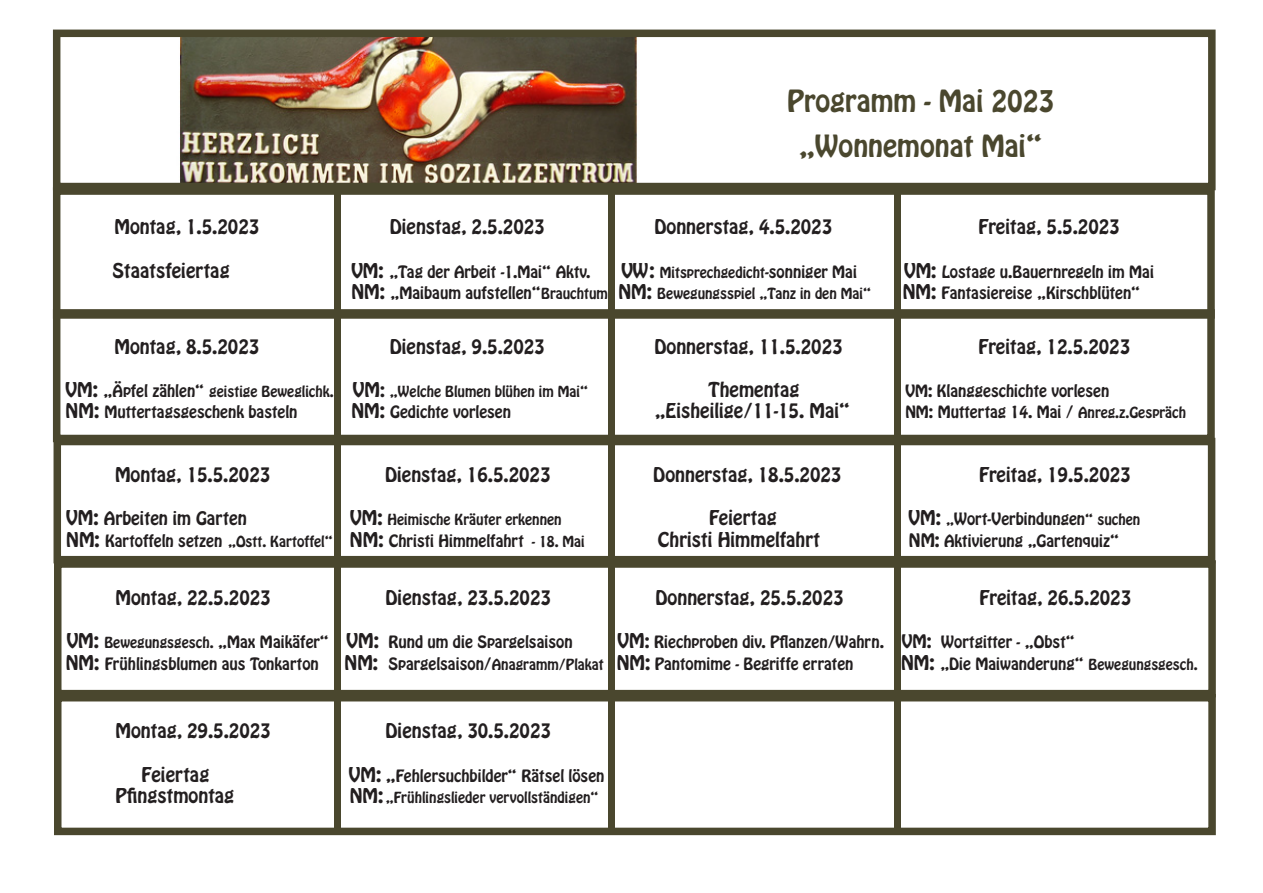
<style>
.page{position:relative;width:1263px;height:893px;background:#fff}
.page>*{position:absolute;margin:0;border:0;box-sizing:border-box;transform-origin:0 0}
.t1{font:27px "Hobo Std";color:#4a472e}
.t2{font:18px "Hobo Std";color:#231f20}
.t3{font:16.5px "Hobo Std";color:#231f20}
.t4{font:15px "Hobo Std";color:#231f20}
.t5{font:13.5px "Hobo Std";color:#231f20}
.s1{font-size:18px}
.s2{font-size:15px}
.s3{font-size:16.5px}
.s4{font-size:13.5px}
</style>
<div class="page">
<img style="left:52px;top:33px;width:585px;height:154px">
<div style="left:334px;top:191px;width:6px;height:643px;background:#4a472e"></div>
<div style="left:894px;top:188px;width:6px;height:643px;background:#4a472e"></div>
<div style="left:53px;top:30px;width:1162px;height:160px;border:8px solid #4a472e"></div>
<div style="left:53px;top:187px;width:1162px;height:132px;border:8px solid #4a472e"></div>
<div style="left:53px;top:309px;width:1162px;height:133px;border:8px solid #4a472e"></div>
<div style="left:54px;top:438px;width:1161px;height:125px;border:8px solid #4a472e"></div>
<div style="left:54px;top:560px;width:1162px;height:137px;border:8px solid #4a472e"></div>
<div style="left:54px;top:694px;width:1162px;height:141px;border:8px solid #4a472e"></div>
<div style="left:608px;top:188px;width:6px;height:643px;background:#4a472e"></div>
<p class="t1" style="left:787px;top:82px;width:268px">Programm - Mai 2023</p>
<p class="t1" style="left:798px;top:127px;width:246px">„Wonnemonat Mai“</p>
<p class="t2" style="left:114px;top:214px;width:146px">Montag, 1.5.2023</p>
<p class="t2" style="left:390px;top:214px;width:156px">Dienstag, 2.5.2023</p>
<p class="t2" style="left:654px;top:214px;width:179px">Donnerstag, 4.5.2023</p>
<p class="t2" style="left:978px;top:214px;width:143px">Freitag, 5.5.2023</p>
<p class="t2" style="left:113px;top:258px;width:119px">Staatsfeiertag</p>
<p class="t4" style="left:351px;top:261px;width:241px"><span class="s1">VM:</span> „Tag der Arbeit -1.Mai“ Aktv.</p>
<p class="t5" style="left:621px;top:263px;width:237px"><span class="s1">VW:</span> Mitsprechgedicht<span class="s2">-sonniger Mai</span></p>
<p class="t4" style="left:904px;top:261px;width:251px"><span class="s1">VM:</span> Lostage u.Bauernregeln im Mai</p>
<p class="t5" style="left:351px;top:284px;width:521px"><span class="s1">NM:</span> <span class="s2">„Maibaum aufstellen“</span>Brauchtum <span class="s1">NM:</span> Bewegungsspiel „Tanz in den Mai“</p>
<p class="t4" style="left:903px;top:283px;width:239px"><span class="s1">NM:</span> Fantasiereise „Kirschblüten“</p>
<p class="t2" style="left:114px;top:334px;width:146px">Montag, 8.5.2023</p>
<p class="t2" style="left:390px;top:334px;width:156px">Dienstag, 9.5.2023</p>
<p class="t2" style="left:654px;top:334px;width:190px">Donnerstag, 11.5.2023</p>
<p class="t2" style="left:978px;top:334px;width:153px">Freitag, 12.5.2023</p>
<p class="t5" style="left:66px;top:382px;width:524px"><span class="s1">VM:</span> <span class="s2">„Äpfel zählen“</span> geistige Beweglichk. <span class="s1">VM</span><span class="s3">:</span> „Welche Blumen blühen im Mai“</p>
<p class="t2" style="left:708px;top:377px;width:93px">Thementag</p>
<p class="t4" style="left:905px;top:380px;width:205px">VM: Klanggeschichte vorlesen</p>
<p class="t4" style="left:66px;top:402px;width:233px"><span class="s1">NM:</span> Muttertagsgeschenk basteln</p>
<p class="t4" style="left:351px;top:402px;width:161px"><span class="s1">NM:</span> Gedichte vorlesen</p>
<p class="t2" style="left:654px;top:399px;width:197px">„Eisheilige/11-15. Mai“</p>
<p class="t4" style="left:905px;top:402px;width:282px">NM: Muttertag 14. Mai / <span class="s4">Anreg.z.Gespräch</span></p>
<p class="t2" style="left:115px;top:462px;width:157px">Montag, 15.5.2023</p>
<p class="t2" style="left:385px;top:462px;width:167px">Dienstag, 16.5.2023</p>
<p class="t2" style="left:653px;top:462px;width:190px">Donnerstag, 18.5.2023</p>
<p class="t2" style="left:979px;top:462px;width:153px">Freitag, 19.5.2023</p>
<p class="t3" style="left:66px;top:507px;width:182px"><span class="s1">VM:</span> Arbeiten im Garten</p>
<p class="t5" style="left:350px;top:511px;width:213px"><span class="s1">VM:</span> Heimische Kräuter erkennen</p>
<p class="t2" style="left:709px;top:506px;width:69px">Feiertag</p>
<p class="t4" style="left:908px;top:509px;width:233px"><span class="s1">VM:</span> <span class="s4">„</span>Wort-Verbindungen<span class="s4">“ suchen</span></p>
<p class="t4" style="left:66px;top:530px;width:520px"><span class="s1">NM:</span> Kartoffeln setzen <span class="s4">„Ostt. Kartoffel“</span> <span class="s1">NM:</span> Christi Himmelfahrt <span class="s4">- 18. Mai</span></p>
<p class="t2" style="left:658px;top:527px;width:164px">Christi Himmelfahrt</p>
<p class="t4" style="left:909px;top:530px;width:212px"><span class="s3">NM:</span> Aktivierung „Gartenquiz“</p>
<p class="t2" style="left:116px;top:585px;width:157px">Montag, 22.5.2023</p>
<p class="t2" style="left:386px;top:585px;width:167px">Dienstag, 23.5.2023</p>
<p class="t2" style="left:656px;top:585px;width:190px">Donnerstag, 25.5.2023</p>
<p class="t2" style="left:980px;top:585px;width:153px">Freitag, 26.5.2023</p>
<p class="t4" style="left:67px;top:631px;width:507px"><span class="s1">VM:</span> <span class="s4">Bewegungsgesch.</span> „Max Maikäfer“ <span class="s1">VM:</span> Rund um die Spargelsaison</p>
<p class="t4" style="left:617px;top:631px;width:459px"><span class="s1">VM</span><span class="s3">:</span> Riechproben div. Pflanzen/Wahrn. <span class="s3">VM:</span> Wortgitter - „Obst“</p>
<p class="t4" style="left:66px;top:653px;width:254px"><span class="s1">NM:</span> Frühlingsblumen aus Tonkarton</p>
<p class="t4" style="left:345px;top:653px;width:510px"><span class="s1">NM:</span> Spargelsaison/<span class="s4">Anagramm/Plakat</span> <span class="s1">NM:</span> Pantomime - Begriffe erraten</p>
<p class="t4" style="left:901px;top:653px;width:298px"><span class="s1">NM:</span> „Die Maiwanderung“ <span class="s4">Bewegungsgesch.</span></p>
<p class="t2" style="left:116px;top:719px;width:157px">Montag, 29.5.2023</p>
<p class="t2" style="left:386px;top:719px;width:167px">Dienstag, 30.5.2023</p>
<p class="t2" style="left:142px;top:762px;width:69px">Feiertag</p>
<p class="t4" style="left:349px;top:765px;width:257px"><span class="s1">VM:</span> <span class="s3">„</span>Fehlersuchbilder“ Rätsel lösen</p>
<p class="t2" style="left:116px;top:783px;width:120px">Pfingstmontag</p>
<p class="t5" style="left:350px;top:788px;width:251px"><span class="s1">NM:</span> „Frühlingslieder vervollständigen“</p>
</div>
